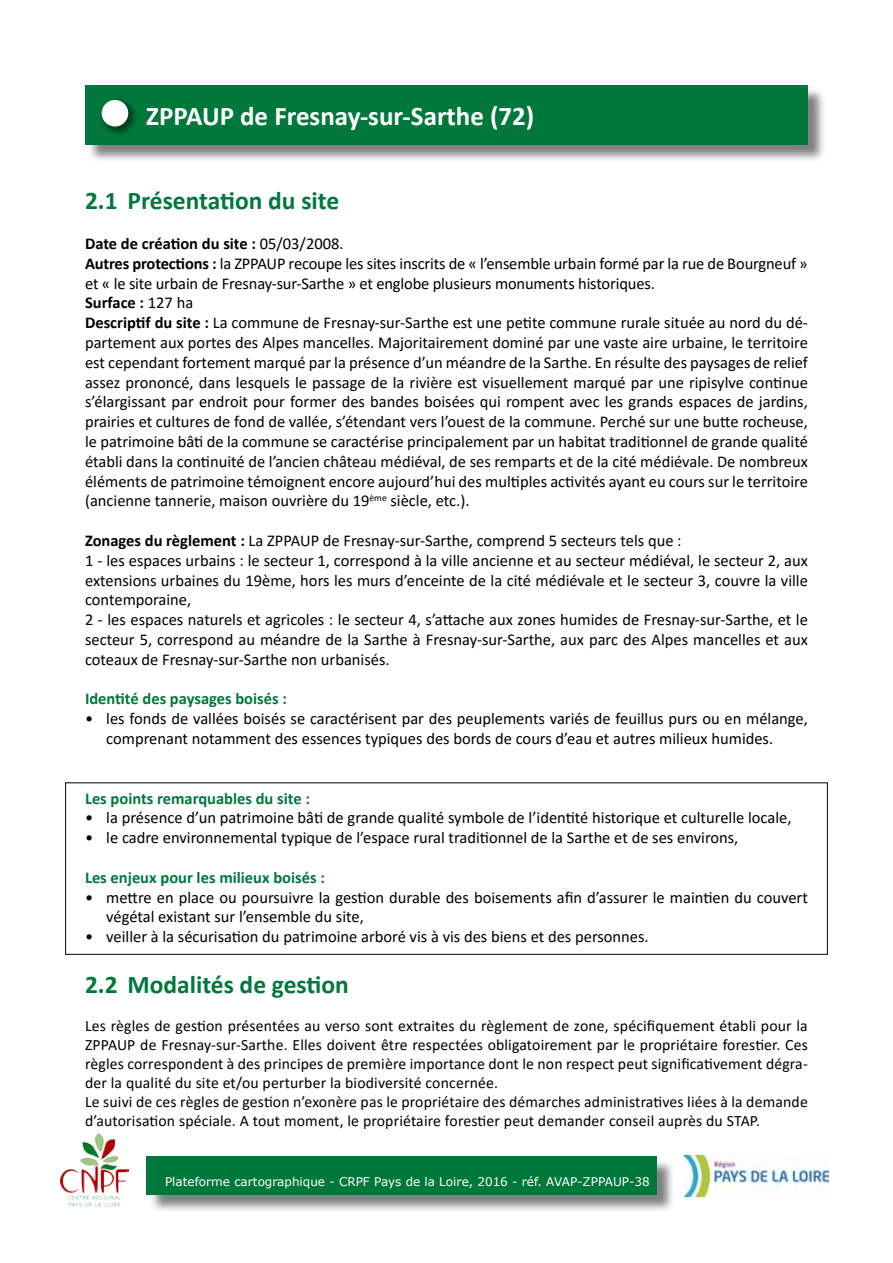
<style>
.page{position:relative;width:893px;height:1263px;background:#fff}
.page>*{position:absolute;margin:0;border:0;box-sizing:border-box;transform-origin:0 0}
.t1{font:700 27px "Calibri";color:#fff}
.t2{font:700 25.5px "Calibri";color:#00783c}
.t3{font:16.5px/19.8px "Calibri";color:#000}
.t4{font:700 16.5px "Calibri";color:#00783c}
.t5{font:15.75px/18.9px "Calibri";letter-spacing:.01em;color:#000}
.t6{font:12px "Verdana";color:#fff}
.s1{font-weight:700}
</style>
<div class="page">
<div style="left:149px;top:1159px;width:527px;height:54px;background:#000;opacity:.5"></div>
<div style="left:147px;top:1157px;width:510px;height:38px;background:#00783c"></div>
<img style="left:61px;top:1133px;width:68px;height:74px">
<img style="left:684px;top:1155px;width:144px;height:41px">
<div style="left:65px;top:782px;width:763px;height:173px;border:1px solid #000"></div>
<div style="left:87px;top:87px;width:739px;height:76px;background:#000;opacity:.5"></div>
<div style="left:85px;top:85px;width:722px;height:60px;background:#00783c"></div>
<div style="left:97px;top:95px;width:42px;height:42px;background:#000;opacity:.5"></div>
<div style="left:102px;top:100px;width:26px;height:26px;background:#fff;border-radius:50%"></div>
<h1 class="t1" style="left:146px;top:97px;width:390px">ZPPAUP de Fresnay-sur-Sarthe (72)</h1>
<h2 class="t2" style="left:85px;top:183px;width:256px">2.1 Présentation du site</h2>
<p class="t3" style="left:85px;top:233px;width:724px"><span class="s1">Date de création du site :</span> 05/03/2008.<br><span class="s1">Autres protections :</span> la ZPPAUP recoupe les sites inscrits de « l’ensemble urbain formé par la rue de Bourgneuf » et « le site urbain de Fresnay-sur-Sarthe » et englobe plusieurs monuments historiques.<br><span class="s1">Surface :</span> 127 ha<br><span class="s1">Descriptif du site :</span> La commune de Fresnay-sur-Sarthe est une petite commune rurale située au nord du dé&shy;partement aux portes des Alpes mancelles. Majoritairement dominé par une vaste aire urbaine, le territoire est cependant fortement marqué par la présence d’un méandre de la Sarthe. En résulte des paysages de relief assez prononcé, dans lesquels le passage de la rivière est visuellement marqué par une ripisylve continue s’élargissant par endroit pour former des bandes boisées qui rompent avec les grands espaces de jardins, prairies et cultures de fond de vallée, s’étendant vers l’ouest de la commune. Perché sur une butte rocheuse, le patrimoine bâti de la commune se caractérise principalement par un habitat traditionnel de grande qualité établi dans la continuité de l’ancien château médiéval, de ses remparts et de la cité médiévale. De nombreux éléments de patrimoine témoignent encore aujourd’hui des multiples activités ayant eu cours sur le territoire (ancienne tannerie, maison ouvrière du 19<sup>ème</sup> siècle, etc.).</p>
<p class="t3" style="left:85px;top:530px;width:724px"><span class="s1">Zonages du règlement :</span> La ZPPAUP de Fresnay-sur-Sarthe, comprend 5 secteurs tels que :<br>1 - les espaces urbains : le secteur 1, correspond à la ville ancienne et au secteur médiéval, le secteur 2, aux extensions urbaines du 19ème, hors les murs d’enceinte de la cité médiévale et le secteur 3, couvre la ville contemporaine,<br>2 - les espaces naturels et agricoles : le secteur 4, s’attache aux zones humides de Fresnay-sur-Sarthe, et le secteur 5, correspond au méandre de la Sarthe à Fresnay-sur-Sarthe, aux parc des Alpes mancelles et aux coteaux de Fresnay-sur-Sarthe non urbanisés.</p>
<p class="t4" style="left:85px;top:687px;width:203px">Identité des paysages boisés :</p>
<p class="t3" style="left:106px;top:708px;width:703px;text-indent:-21px">• les fonds de vallées boisés se caractérisent par des peuplements variés de feuillus purs ou en mélange, comprenant notamment des essences typiques des bords de cours d’eau et autres milieux humides.</p>
<p class="t4" style="left:85px;top:786px;width:226px">Les points remarquables du site :</p>
<p class="t3" style="left:85px;top:807px;width:708px">• la présence d’un patrimoine bâti de grande qualité symbole de l’identité historique et culturelle locale,</p>
<p class="t3" style="left:85px;top:827px;width:655px">• le cadre environnemental typique de l’espace rural traditionnel de la Sarthe et de ses environs,</p>
<p class="t4" style="left:85px;top:865px;width:241px">Les enjeux pour les milieux boisés :</p>
<p class="t3" style="left:106px;top:887px;width:703px;text-indent:-21px">• mettre en place ou poursuivre la gestion durable des boisements afin d’assurer le maintien du couvert végétal existant sur l’ensemble du site,</p>
<p class="t3" style="left:85px;top:926px;width:565px">• veiller à la sécurisation du patrimoine arboré vis à vis des biens et des personnes.</p>
<h2 class="t2" style="left:85px;top:966px;width:265px">2.2 Modalités de gestion</h2>
<p class="t5" style="left:85px;top:1016px;width:724px">Les règles de gestion présentées au verso sont extraites du règlement de zone, spécifiquement établi pour la ZPPAUP de Fresnay-sur-Sarthe. Elles doivent être respectées obligatoirement par le propriétaire forestier. Ces règles correspondent à des principes de première importance dont le non respect peut significativement dégra&shy;der la qualité du site et/ou perturber la biodiversité concernée.<br>Le suivi de ces règles de gestion n’exonère pas le propriétaire des démarches administratives liées à la demande d’autorisation spéciale. A tout moment, le propriétaire forestier peut demander conseil auprès du STAP.</p>
<p class="t6" style="left:165px;top:1173px;width:486px">Plateforme cartographique - CRPF Pays de la Loire, 2016 - réf. AVAP-ZPPAUP-38</p>
</div>
